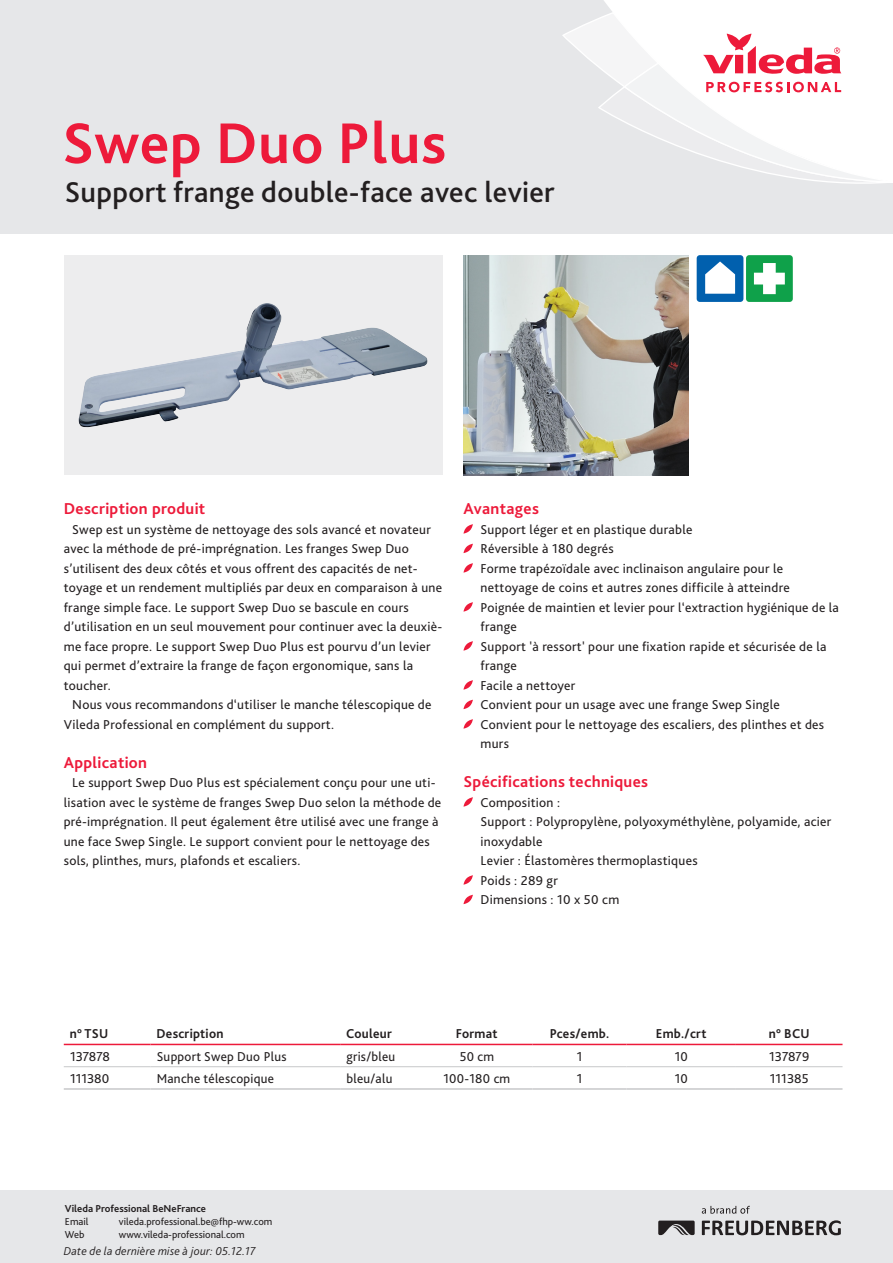
<style>
.page{position:relative;width:893px;height:1263px;background:#fff}
.page>*{position:absolute;margin:0;border:0;box-sizing:border-box;transform-origin:0 0}
.Headline{font:700 60px "Bliss 2";letter-spacing:.01em;color:#ed1a3a}
.Subline{font:500 30px "Bliss 2";letter-spacing:.01em;color:#231f20}
.Copy_cross_heading{font:700 16.5px "Bliss 2";letter-spacing:.02em;color:#ed1a3a}
.Copy_cross_heading-2{font:13.5px/19.5px "Bliss 2";letter-spacing:.02em;color:#231f20}
.Bullet_wings{font:13.5px/19.5px "Bliss 2";letter-spacing:.02em;color:#231f20}
.t1{font:700 13.5px "Bliss 2";letter-spacing:.02em;color:#231f20}
.Copy_cross_heading-3{font:italic 300 12px "Bliss 2";letter-spacing:.02em;color:#231f20}
.Footer_contact_Viled{font:10.5px "Bliss 2";color:#231f20}
.Footer_contact_Viled-2{font:700 10.5px "Bliss 2";color:#231f20}
</style>
<div class="page">
<div style="left:0;top:0;width:893px;height:234px;background:#e6e7e9"></div>
<div style="left:604px;top:0;width:289px;height:11px;background:#fff"></div>
<svg style="left:562px;top:11px;width:331px;height:173px"></svg>
<div style="left:0;top:1191px;width:893px;height:72px;background:#e6e7e9"></div>
<svg style="left:702px;top:1220px;width:139px;height:15px"></svg>
<svg style="left:658px;top:1220px;width:37px;height:15px"></svg>
<svg style="left:702px;top:1206px;width:48px;height:8px"></svg>
<div style="left:64px;top:255px;width:378px;height:220px;background:#ededee"></div>
<img style="left:78px;top:303px;width:350px;height:125px">
<div style="left:697px;top:255px;width:46px;height:47px;background:#0160ae;border-radius:3px"></div>
<svg style="left:705px;top:261px;width:30px;height:33px"></svg>
<div style="left:746px;top:255px;width:47px;height:47px;background:#0fa14a;border-radius:3px"></div>
<svg style="left:754px;top:263px;width:31px;height:31px"></svg>
<svg style="left:463px;top:524px;width:10px;height:10px"></svg>
<svg style="left:463px;top:544px;width:10px;height:9px"></svg>
<svg style="left:463px;top:563px;width:10px;height:10px"></svg>
<svg style="left:463px;top:602px;width:10px;height:10px"></svg>
<svg style="left:463px;top:641px;width:10px;height:10px"></svg>
<svg style="left:463px;top:680px;width:10px;height:10px"></svg>
<svg style="left:463px;top:700px;width:10px;height:9px"></svg>
<svg style="left:463px;top:719px;width:10px;height:10px"></svg>
<svg style="left:463px;top:797px;width:10px;height:10px"></svg>
<svg style="left:463px;top:875px;width:10px;height:10px"></svg>
<svg style="left:463px;top:895px;width:10px;height:9px"></svg>
<hr style="left:64px;top:1044px;width:87px;height:1px;background:#ed1a3a">
<hr style="left:151px;top:1044px;width:189px;height:1px;background:#ed1a3a">
<hr style="left:340px;top:1044px;width:81px;height:1px;background:#ed1a3a">
<hr style="left:421px;top:1044px;width:112px;height:1px;background:#ed1a3a">
<hr style="left:533px;top:1044px;width:93px;height:1px;background:#ed1a3a">
<hr style="left:626px;top:1044px;width:110px;height:1px;background:#ed1a3a">
<hr style="left:736px;top:1044px;width:106px;height:1px;background:#ed1a3a">
<hr style="left:64px;top:1066px;width:87px;height:1px;background:#c7c8ca">
<hr style="left:151px;top:1066px;width:189px;height:1px;background:#c7c8ca">
<hr style="left:340px;top:1066px;width:81px;height:1px;background:#c7c8ca">
<hr style="left:421px;top:1066px;width:112px;height:1px;background:#c7c8ca">
<hr style="left:533px;top:1066px;width:93px;height:1px;background:#c7c8ca">
<hr style="left:626px;top:1066px;width:110px;height:1px;background:#c7c8ca">
<hr style="left:736px;top:1066px;width:106px;height:1px;background:#c7c8ca">
<hr style="left:64px;top:1088px;width:87px;height:2px;background:#c7c8ca">
<hr style="left:151px;top:1088px;width:189px;height:2px;background:#c7c8ca">
<hr style="left:340px;top:1088px;width:81px;height:2px;background:#c7c8ca">
<hr style="left:421px;top:1088px;width:112px;height:2px;background:#c7c8ca">
<hr style="left:533px;top:1088px;width:93px;height:2px;background:#c7c8ca">
<hr style="left:626px;top:1088px;width:110px;height:2px;background:#c7c8ca">
<hr style="left:736px;top:1088px;width:106px;height:2px;background:#c7c8ca">
<img style="left:463px;top:255px;width:225px;height:220px">
<p class="Headline" style="left:62px;top:106px;width:386px">Swep Duo Plus</p>
<p class="Subline" style="left:65px;top:173px;width:491px">Support frange double-face avec levier</p>
<p class="Copy_cross_heading" style="left:64px;top:498px;width:143px">Description produit</p>
<p class="Copy_cross_heading-2" style="left:64px;top:519px;width:380px;text-indent:9px">Swep est un système de nettoyage des sols avancé et novateur avec la méthode de pré-imprégnation. Les franges Swep Duo s’utilisent des deux côtés et vous offrent des capacités de net&shy;toyage et un rendement multipliés par deux en comparaison à une frange simple face. Le support Swep Duo se bascule en cours d’utilisation en un seul mouvement pour continuer avec la deuxiè&shy;me face propre. Le support Swep Duo Plus est pourvu d’un levier qui permet d’extraire la frange de façon ergonomique, sans la toucher.</p>
<p class="Copy_cross_heading-2" style="left:64px;top:695px;width:369px;text-indent:9px">Nous vous recommandons d‘utiliser le manche télescopique de<br>Vileda Professional en complément du support.</p>
<p class="Copy_cross_heading" style="left:64px;top:752px;width:85px">Application</p>
<p class="Copy_cross_heading-2" style="left:64px;top:773px;width:379px;text-indent:9px">Le support Swep Duo Plus est spécialement conçu pour une uti&shy;lisation avec le système de franges Swep Duo selon la méthode de pré-imprégnation. Il peut également être utilisé avec une frange à une face Swep Single. Le support convient pour le nettoyage des sols, plinthes, murs, plafonds et escaliers.</p>
<p class="Copy_cross_heading" style="left:463px;top:498px;width:77px">Avantages</p>
<p class="Bullet_wings" style="left:480px;top:519px;width:213px">Support léger et en plastique durable</p>
<p class="Bullet_wings" style="left:480px;top:539px;width:135px">Réversible à 180 degrés</p>
<p class="Bullet_wings" style="left:480px;top:558px;width:304px">Forme trapézoïdale avec inclinaison angulaire pour le</p>
<p class="Bullet_wings" style="left:480px;top:578px;width:311px">nettoyage de coins et autres zones difficile à atteindre</p>
<p class="Bullet_wings" style="left:480px;top:597px;width:360px">Poignée de maintien et levier pour l‘extraction hygiénique de la frange</p>
<p class="Bullet_wings" style="left:480px;top:636px;width:347px">Support 'à ressort' pour une fixation rapide et sécurisée de la frange</p>
<p class="Bullet_wings" style="left:480px;top:675px;width:96px">Facile a nettoyer</p>
<p class="Bullet_wings" style="left:480px;top:695px;width:301px">Convient pour un usage avec une frange Swep Single</p>
<p class="Bullet_wings" style="left:480px;top:714px;width:345px">Convient pour le nettoyage des escaliers, des plinthes et des murs</p>
<p class="Copy_cross_heading" style="left:463px;top:771px;width:186px">Spécifications techniques</p>
<p class="Bullet_wings" style="left:480px;top:792px;width:81px">Composition :</p>
<p class="Bullet_wings" style="left:480px;top:812px;width:352px">Support : Polypropylène, polyoxyméthylène, polyamide, acier inoxydable</p>
<p class="Bullet_wings" style="left:480px;top:851px;width:219px">Levier : Élastomères thermoplastiques</p>
<p class="Bullet_wings" style="left:480px;top:870px;width:79px">Poids : 289 gr</p>
<p class="Bullet_wings" style="left:480px;top:890px;width:140px">Dimensions : 10 x 50 cm</p>
<p class="t1" style="left:70px;top:1025px;width:40px">n° TSU</p>
<p class="t1" style="left:157px;top:1025px;width:68px">Description</p>
<p class="t1" style="left:346px;top:1025px;width:47px">Couleur</p>
<p class="t1" style="left:456px;top:1025px;width:43px">Format</p>
<p class="t1" style="left:550px;top:1025px;width:61px">Pces/emb.</p>
<p class="t1" style="left:656px;top:1025px;width:52px">Emb./crt</p>
<p class="t1" style="left:769px;top:1025px;width:42px">n° BCU</p>
<p class="Copy_cross_heading-2" style="left:70px;top:1046px;width:42px">137878</p>
<p class="Copy_cross_heading-2" style="left:157px;top:1046px;width:131px">Support Swep Duo Plus</p>
<p class="Copy_cross_heading-2" style="left:346px;top:1046px;width:50px">gris/bleu</p>
<p class="Copy_cross_heading-2" style="left:460px;top:1046px;width:36px">50 cm</p>
<p class="Copy_cross_heading-2" style="left:577px;top:1046px;width:7px">1</p>
<p class="Copy_cross_heading-2" style="left:675px;top:1046px;width:15px">10</p>
<p class="Copy_cross_heading-2" style="left:769px;top:1046px;width:42px">137879</p>
<p class="Copy_cross_heading-2" style="left:70px;top:1069px;width:41px">111380</p>
<p class="Copy_cross_heading-2" style="left:157px;top:1069px;width:119px">Manche télescopique</p>
<p class="Copy_cross_heading-2" style="left:346px;top:1069px;width:48px">bleu/alu</p>
<p class="Copy_cross_heading-2" style="left:443px;top:1069px;width:68px">100-180 cm</p>
<p class="Copy_cross_heading-2" style="left:577px;top:1069px;width:7px">1</p>
<p class="Copy_cross_heading-2" style="left:675px;top:1069px;width:15px">10</p>
<p class="Copy_cross_heading-2" style="left:770px;top:1069px;width:40px">111385</p>
<p class="Footer_contact_Viled-2" style="left:65px;top:1202px;width:143px">Vileda Professional BeNeFrance</p>
<p class="Footer_contact_Viled" style="left:65px;top:1215px;width:25px">Email</p>
<p class="Footer_contact_Viled" style="left:119px;top:1215px;width:155px">vileda.professional.be@fhp-ww.com</p>
<p class="Footer_contact_Viled" style="left:65px;top:1228px;width:21px">Web</p>
<p class="Footer_contact_Viled" style="left:119px;top:1228px;width:127px">www.vileda-professional.com</p>
<p class="Copy_cross_heading-3" style="left:64px;top:1244px;width:193px">Date de la dernière mise à jour: 05.12.17</p>
</div>
